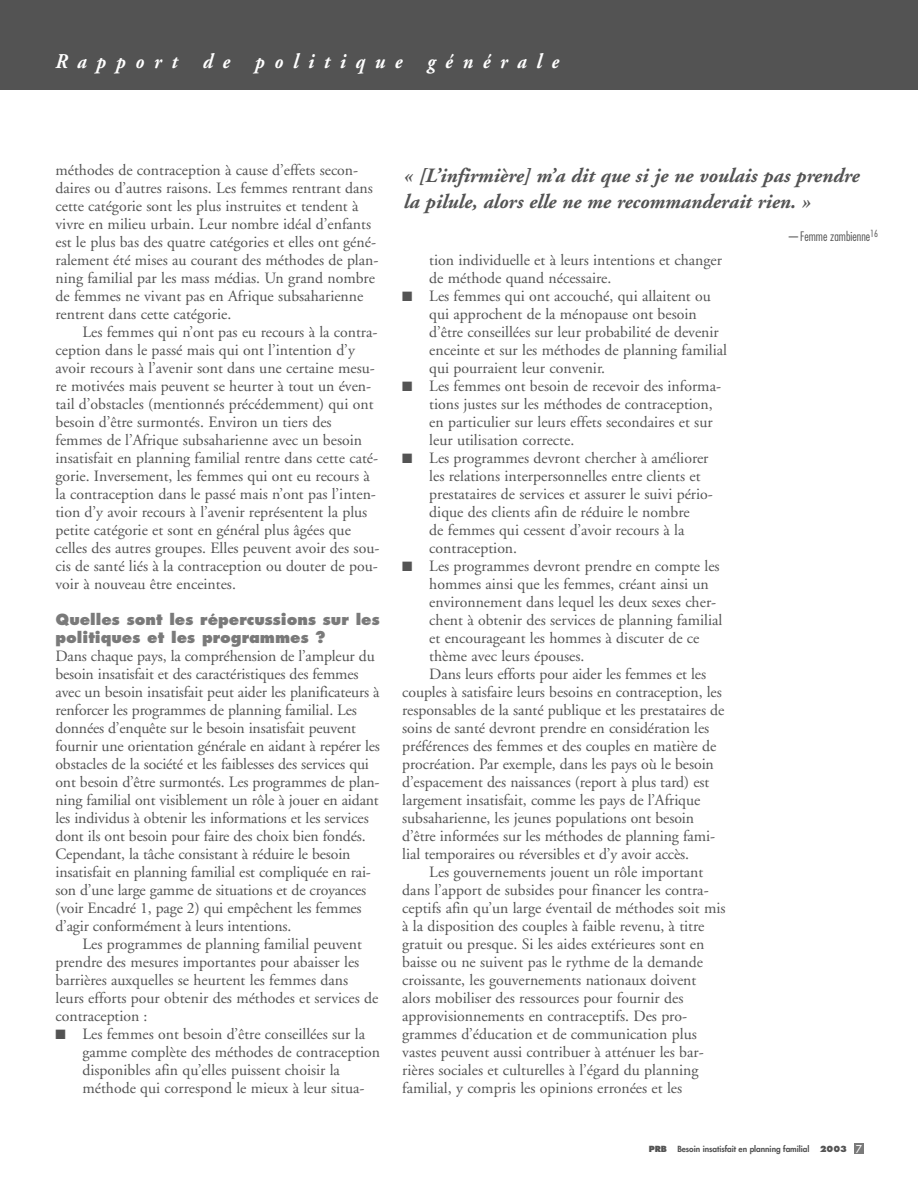
<style>
.page{position:relative;width:918px;height:1188px;background:#fff}
.page>*{position:absolute;margin:0;border:0;box-sizing:border-box;transform-origin:0 0}
.t1{font:italic 700 21px "Adobe Garamond";letter-spacing:.52em;color:#fff;scale:.9 1}
.t2{font:italic 700 20.25px/26.2px "Adobe Garamond";color:#535353}
.t3{font:15.75px/18px "Adobe Garamond";color:#535353}
.t4{font:800 15px/18px "Futura";color:#7a7a7a}
.t5{font:300 condensed 12.75px "Futura";color:#535353}
.t6{font:10.5px "Futura";color:#fff}
.t7{font:800 8.25px "Futura";letter-spacing:-.005em;color:#535353}
.s1{font-style:inherit}
.s2{font-weight:400;font-size:12px;color:#fff}
</style>
<div class="page">
<div style="left:854px;top:1144px;width:10px;height:10px;background:#7a7a7a"></div>
<div style="left:0;top:0;width:918px;height:90px;background:#535353"></div>
<h1 class="t1" style="left:56px;top:53px;width:561px">Rapport de politique générale</h1>
<p class="t3" style="left:56px;top:162px;width:325px">méthodes de contraception à cause d’effets secon&shy;daires ou d’autres raisons. Les femmes rentrant dans cette catégorie sont les plus instruites et tendent à vivre en milieu urbain. Leur nombre idéal d’enfants est le plus bas des quatre catégories et elles ont géné&shy;ralement été mises au courant des méthodes de plan&shy;ning familial par les mass médias. Un grand nombre de femmes ne vivant pas en Afrique subsaharienne rentrent dans cette catégorie.</p>
<p class="t3" style="left:55px;top:324px;width:325px;text-indent:27px">Les femmes qui n’ont pas eu recours à la contra&shy;ception dans le passé mais qui ont l’intention d’y avoir recours à l’avenir sont dans une certaine mesu&shy;re motivées mais peuvent se heurter à tout un éven&shy;tail d’obstacles (mentionnés précédemment) qui ont besoin d’être surmontés. Environ un tiers des femmes de l’Afrique subsaharienne avec un besoin insatisfait en planning familial rentre dans cette caté&shy;gorie. Inversement, les femmes qui ont eu recours à la contraception dans le passé mais n’ont pas l’inten&shy;tion d’y avoir recours à l’avenir représentent la plus petite catégorie et sont en général plus âgées que celles des autres groupes. Elles peuvent avoir des sou&shy;cis de santé liés à la contraception ou douter de pou&shy;voir à nouveau être enceintes.</p>
<p class="t4" style="left:56px;top:611px;width:326px">Quelles sont les répercussions sur les politiques et les programmes ?</p>
<p class="t3" style="left:56px;top:648px;width:326px">Dans chaque pays, la compréhension de l’ampleur du besoin insatisfait et des caractéristiques des femmes avec un besoin insatisfait peut aider les planificateurs à renforcer les programmes de planning familial. Les données d’enquête sur le besoin insatisfait peuvent fournir une orientation générale en aidant à repérer les obstacles de la société et les faiblesses des services qui ont besoin d’être surmontés. Les programmes de plan&shy;ning familial ont visiblement un rôle à jouer en aidant les individus à obtenir les informations et les services dont ils ont besoin pour faire des choix bien fondés.<br>Cependant, la tâche consistant à réduire le besoin insatisfait en planning familial est compliquée en rai&shy;son d’une large gamme de situations et de croyances (voir Encadré 1, page 2) qui empêchent les femmes d’agir conformément à leurs intentions.</p>
<p class="t3" style="left:56px;top:936px;width:325px;text-indent:27px">Les programmes de planning familial peuvent prendre des mesures importantes pour abaisser les barrières auxquelles se heurtent les femmes dans leurs efforts pour obtenir des méthodes et services de contraception :</p>
<p class="t3" style="left:82px;top:1026px;width:299px;text-indent:-27px">■ Les femmes ont besoin d’être conseillées sur la gamme complète des méthodes de contraception disponibles afin qu’elles puissent choisir la méthode qui correspond le mieux à leur situa-</p>
<p class="t2" style="left:404px;top:164px;width:457px">« [L’infirmière] m’a dit que si je ne voulais pas prendre la pilule, alors elle ne me recommanderait rien. »</p>
<p class="t5" style="left:787px;top:231px;width:92px">—Femme zambienne<sup>16</sup></p>
<p class="t3" style="left:429px;top:252px;width:294px">tion individuelle et à leurs intentions et changer de méthode quand nécessaire.</p>
<p class="t3" style="left:429px;top:288px;width:299px;text-indent:-27px">■ Les femmes qui ont accouché, qui allaitent ou qui approchent de la ménopause ont besoin d’être conseillées sur leur probabilité de devenir enceinte et sur les méthodes de planning familial qui pourraient leur convenir.</p>
<p class="t3" style="left:429px;top:378px;width:293px;text-indent:-27px">■ Les femmes ont besoin de recevoir des informa&shy;tions justes sur les méthodes de contraception, en particulier sur leurs effets secondaires et sur leur utilisation correcte.</p>
<p class="t3" style="left:429px;top:450px;width:285px;text-indent:-27px">■ Les programmes devront chercher à améliorer les relations interpersonnelles entre clients et prestataires de services et assurer le suivi pério&shy;dique des clients afin de réduire le nombre<br>de femmes qui cessent d’avoir recours à la contraception.</p>
<p class="t3" style="left:402px;top:558px;width:319px">■ Les programmes devront prendre en compte les</p>
<p class="t3" style="left:429px;top:576px;width:281px">hommes ainsi que les femmes, créant ainsi un</p>
<p class="t3" style="left:429px;top:594px;width:288px">environnement dans lequel les deux sexes cher-</p>
<p class="t3" style="left:429px;top:612px;width:295px">chent à obtenir des services de planning familial</p>
<p class="t3" style="left:429px;top:630px;width:272px">et encourageant les hommes à discuter de ce</p>
<p class="t3" style="left:429px;top:648px;width:157px">thème avec leurs épouses.</p>
<p class="t3" style="left:429px;top:666px;width:278px">Dans leurs efforts pour aider les femmes et les</p>
<p class="t3" style="left:402px;top:684px;width:321px">couples à satisfaire leurs besoins en contraception, les</p>
<p class="t3" style="left:402px;top:702px;width:324px">responsables de la santé publique et les prestataires de</p>
<p class="t3" style="left:402px;top:720px;width:309px">soins de santé devront prendre en considération les</p>
<p class="t3" style="left:402px;top:738px;width:315px">préférences des femmes et des couples en matière de</p>
<p class="t3" style="left:402px;top:756px;width:313px">procréation. Par exemple, dans les pays où le besoin</p>
<p class="t3" style="left:402px;top:774px;width:309px">d’espacement des naissances (report à plus tard) est</p>
<p class="t3" style="left:402px;top:792px;width:299px">largement insatisfait, comme les pays de l’Afrique</p>
<p class="t3" style="left:402px;top:810px;width:293px">subsaharienne, les jeunes populations ont besoin</p>
<p class="t3" style="left:402px;top:828px;width:314px">d’être informées sur les méthodes de planning fami-</p>
<p class="t3" style="left:402px;top:846px;width:288px">lial temporaires ou réversibles et d’y avoir accès.</p>
<p class="t3" style="left:429px;top:864px;width:276px">Les gouvernements jouent un rôle important</p>
<p class="t3" style="left:402px;top:882px;width:308px">dans l’apport de subsides pour financer les contra-</p>
<p class="t3" style="left:402px;top:900px;width:325px">ceptifs afin qu’un large éventail de méthodes soit mis</p>
<p class="t3" style="left:402px;top:918px;width:304px">à la disposition des couples à faible revenu, à titre</p>
<p class="t3" style="left:402px;top:936px;width:304px">gratuit ou presque. Si les aides extérieures sont en</p>
<p class="t3" style="left:402px;top:954px;width:302px">baisse ou ne suivent pas le rythme de la demande</p>
<p class="t3" style="left:402px;top:972px;width:296px">croissante, les gouvernements nationaux doivent</p>
<p class="t3" style="left:402px;top:990px;width:283px">alors mobiliser des ressources pour fournir des</p>
<p class="t3" style="left:402px;top:1008px;width:286px">approvisionnements en contraceptifs. Des pro-</p>
<p class="t3" style="left:402px;top:1026px;width:296px">grammes d’éducation et de communication plus</p>
<p class="t3" style="left:402px;top:1044px;width:303px">vastes peuvent aussi contribuer à atténuer les bar-</p>
<p class="t3" style="left:402px;top:1062px;width:298px">rières sociales et culturelles à l’égard du planning</p>
<p class="t3" style="left:402px;top:1080px;width:281px">familial, y compris les opinions erronées et les</p>
<p class="t7" style="left:649px;top:1145px;width:215px"><span class="s1">PRB</span> Besoin insatisfait en planning familial <span class="s1">2003</span> <span class="s2">7</span></p>
<p class="t6" style="left:856px;top:1144px;width:8px">7</p>
</div>
